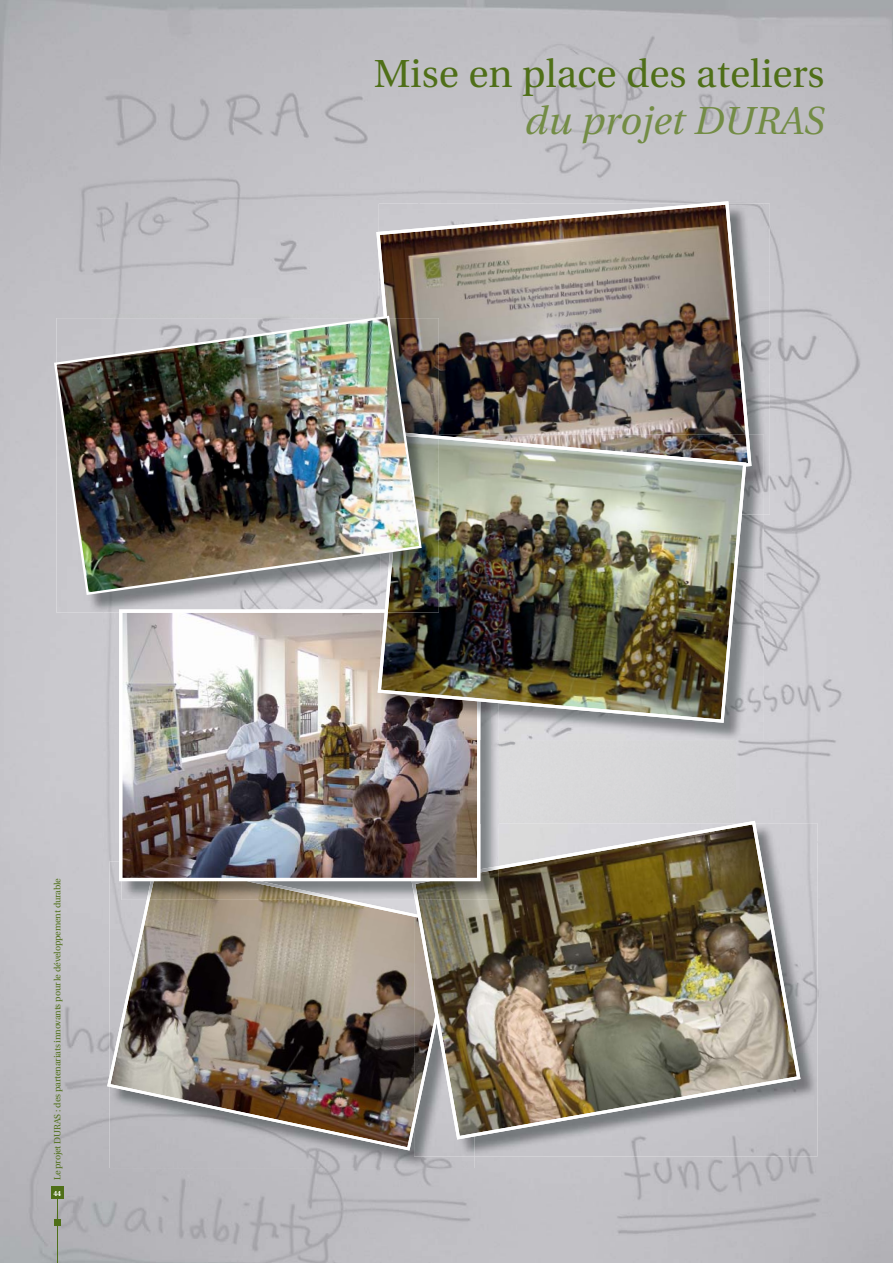
<style>
.page{position:relative;width:893px;height:1263px;background:#fff}
.page>*{position:absolute;margin:0;border:0;box-sizing:border-box;transform-origin:0 0}
.t1{font:39px "Utopia";color:#4f6f18}
.t2{font:italic 39px "Utopia";color:#738c45}
.t3{font:9px "Utopia";letter-spacing:-.02em;color:#4f6f18}
.t4{font:700 7.5px "Utopia";color:#fff;scale:.95 1}
</style>
<div class="page">
<img style="left:0;top:0;width:419px;height:315px">
<img style="left:419px;top:0;width:474px;height:209px">
<img style="left:735px;top:209px;width:158px;height:633px">
<img style="left:0;top:315px;width:103px;height:948px">
<img style="left:103px;top:315px;width:273px;height:1px">
<img style="left:103px;top:613px;width:53px;height:650px">
<div style="left:480px;top:740px;width:255px;height:81px;background:#d7d6d8"></div>
<img style="left:788px;top:842px;width:105px;height:421px">
<img style="left:473px;top:1157px;width:315px;height:106px">
<img style="left:156px;top:1168px;width:317px;height:95px">
<img style="left:110px;top:1151px;width:365px;height:17px">
<img style="left:107px;top:859px;width:307px;height:292px">
<img style="left:751px;top:204px;width:19px;height:311px">
<img style="left:376px;top:201px;width:375px;height:234px">
<img style="left:475px;top:823px;width:342px;height:334px">
<img style="left:414px;top:1140px;width:61px;height:17px">
<img style="left:412px;top:821px;width:388px;height:319px">
<img style="left:121px;top:881px;width:291px;height:19px">
<img style="left:147px;top:881px;width:201px;height:19px">
<img style="left:480px;top:823px;width:19px;height:43px">
<img style="left:412px;top:866px;width:87px;height:34px">
<img style="left:119px;top:613px;width:361px;height:268px">
<img style="left:499px;top:515px;width:265px;height:225px">
<img style="left:746px;top:435px;width:18px;height:80px">
<img style="left:746px;top:435px;width:5px;height:31px">
<img style="left:477px;top:723px;width:22px;height:17px">
<img style="left:380px;top:723px;width:97px;height:17px">
<img style="left:378px;top:432px;width:368px;height:291px">
<svg style="left:54px;top:1220px;width:6px;height:6px"></svg>
<div style="left:51px;top:1186px;width:13px;height:13px;background:#4f6f18"></div>
<hr style="left:57px;top:1199px;width:1px;height:64px;background:#4f6f18">
<img style="left:422px;top:318px;width:17px;height:114px">
<img style="left:56px;top:595px;width:323px;height:18px">
<img style="left:119px;top:609px;width:261px;height:4px">
<svg style="left:380px;top:609px;width:5px;height:5px"></svg>
<img style="left:385px;top:432px;width:54px;height:181px">
<img style="left:54px;top:316px;width:368px;height:279px">
<p class="t3" style="left:54px;top:1180px;width:304px;rotate:-90deg">Le projet DURAS : des partenariats innovants pour le développement durable</p>
<p class="t4" style="left:53px;top:1190px;width:10px">44</p>
<h1 class="t1" style="left:374px;top:58px;width:452px">Mise en place des ateliers</h1>
<h1 class="t2" style="left:525px;top:105px;width:301px">du projet DURAS</h1>
</div>
